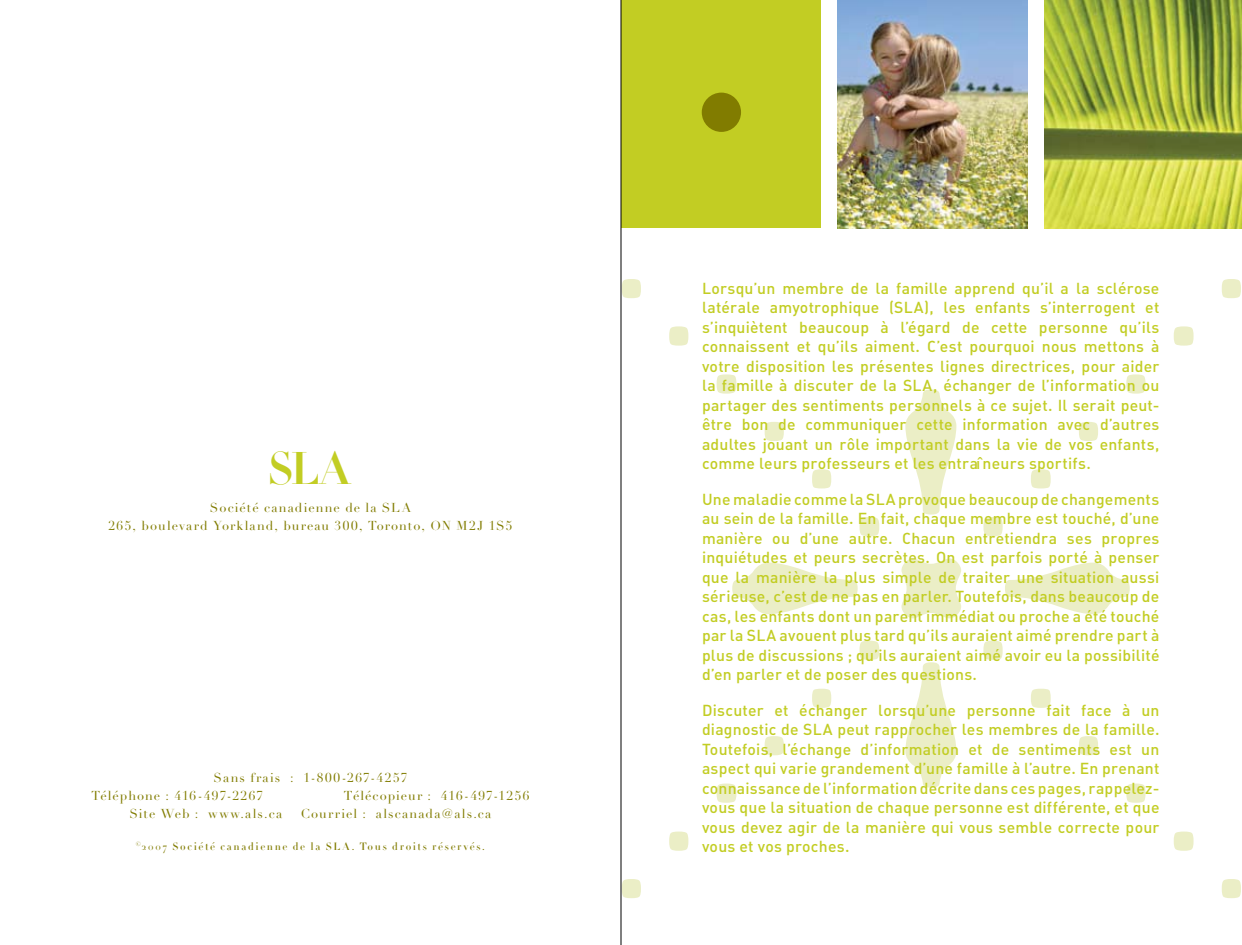
<style>
.page{position:relative;width:1242px;height:945px;background:#fff}
.page>*{position:absolute;margin:0;border:0;box-sizing:border-box;transform-origin:0 0}
.t1{font:45px "Didot LH Initials";color:#c2cd23}
.t2{font:15.75px/19.5px "DIN Medium Alternate";letter-spacing:.015em;color:#c2cd23;text-align:justify}
.t3{font:12.75px/18px "Didot LH";letter-spacing:.09em;color:#817c00;text-align:center}
.t4{font:10.5px "Didot LH Headline Os F";letter-spacing:.155em;color:#817c00}
</style>
<div class="page">
<img style="left:837px;top:0;width:191px;height:229px">
<div style="left:621px;top:0;width:201px;height:228px;background:#c2cd23"></div>
<img style="left:1044px;top:0;width:198px;height:229px">
<div style="left:702px;top:93px;width:39px;height:39px;background:#817c00;border-radius:50%"></div>
<svg style="left:622px;top:279px;width:619px;height:619px"></svg>
<div style="left:821px;top:0;width:16px;height:231px;background:#fff"></div>
<hr style="left:621px;top:0;width:1px;height:945px;background:#000">
<h1 class="t1" style="left:270px;top:441px;width:82px">SLA</h1>
<p class="t3" style="left:108px;top:499px;width:406px">Société canadienne de la SLA<br>265, boulevard Yorkland, bureau 300, Toronto, ON M2J 1S5</p>
<p class="t3" style="left:92px;top:769px;width:317px;text-align:left;text-indent:122px">Sans frais : 1-800-267-4257<br>Téléphone : 416-497-2267</p>
<p class="t3" style="left:344px;top:787px;width:187px">Télécopieur : 416-497-1256</p>
<p class="t3" style="left:130px;top:805px;width:154px">Site Web : www.als.ca</p>
<p class="t3" style="left:301px;top:805px;width:192px">Courriel : alscanada@als.ca</p>
<p class="t4" style="left:136px;top:840px;width:351px"><sup>©</sup>2007 Société canadienne de la SLA. Tous droits réservés.</p>
<p class="t2" style="left:702px;top:278px;width:459px">Lorsqu’un membre de la famille apprend qu’il a la sclérose latérale amyotrophique (SLA), les enfants s’interrogent et s’inquiètent beaucoup à l’égard de cette personne qu’ils connaissent et qu’ils aiment. C’est pourquoi nous mettons à votre disposition les présentes lignes directrices, pour aider la famille à discuter de la SLA, échanger de l’information ou partager des sentiments personnels à ce sujet. Il serait peut&shy;être bon de communiquer cette information avec d’autres adultes jouant un rôle important dans la vie de vos enfants, comme leurs professeurs et les entraîneurs sportifs.</p>
<p class="t2" style="left:702px;top:489px;width:459px">Une maladie comme la SLA provoque beaucoup de changements au sein de la famille. En fait, chaque membre est touché, d’une manière ou d’une autre. Chacun entretiendra ses propres inquiétudes et peurs secrètes. On est parfois porté à penser que la manière la plus simple de traiter une situation aussi sérieuse, c’est de ne pas en parler. Toutefois, dans beaucoup de cas, les enfants dont un parent immédiat ou proche a été touché par la SLA avouent plus tard qu’ils auraient aimé prendre part à plus de discussions ; qu’ils auraient aimé avoir eu la possibilité d’en parler et de poser des questions.</p>
<p class="t2" style="left:702px;top:700px;width:459px">Discuter et échanger lorsqu’une personne fait face à un diagnostic de SLA peut rapprocher les membres de la famille.<br>Toutefois, l’échange d’information et de sentiments est un aspect qui varie grandement d’une famille à l’autre. En prenant connaissance de l’information décrite dans ces pages, rappelez&shy;vous que la situation de chaque personne est différente, et que vous devez agir de la manière qui vous semble correcte pour vous et vos proches.</p>
</div>
